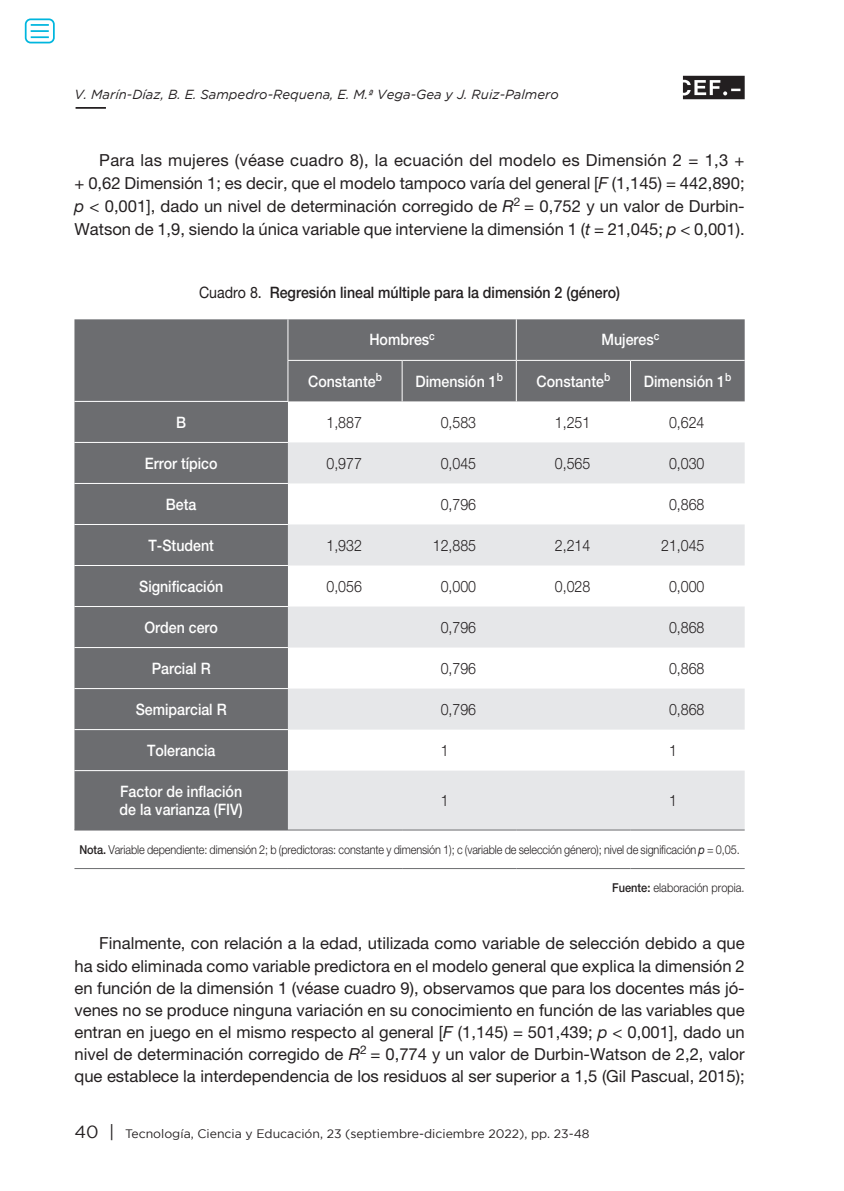
<style>
.page{position:relative;width:844px;height:1191px;background:#fff}
.page>*{position:absolute;margin:0;border:0;box-sizing:border-box;transform-origin:0 0}
.texto_normal__espaci{font:16.62px/22.1px "Helvetica Neue LT Std";color:#231f20;text-align:justify}
.texto_normal{font:16.62px/22.9px "Helvetica Neue LT Std";color:#231f20;text-align:justify}
.Cabeceras_tablas_y_g{font:500 15.75px/18.4px "Helvetica Neue LT Std";color:#fff;scale:.9 1}
.Tablas_y_gráficos{font:300 15.75px "Helvetica Neue LT Std";color:#231f20;scale:.9 1}
.Tablas_título{font:500 15.75px "Helvetica Neue LT Std";color:#231f20;scale:.9 1}
.t1{font:italic 13.12px "Gotham";color:#231f20}
.nota_Tablas{font:300 12.25px "Helvetica Neue LT Std";letter-spacing:-.01em;color:#231f20;scale:.89 1}
.t2{font:12.25px "Gotham";color:#231f20}
.Fuente_tablas_y_graf{font:300 12.25px "Helvetica Neue LT Std";color:#231f20;scale:.9 1}
.s1{font-style:italic}
.s2{font-weight:400}
.s3{font-weight:500}
.s4{font-weight:400;font-style:italic}
.s5{font-size:17.5px}
</style>
<div class="page">
<svg style="left:682px;top:76px;width:62px;height:23px"></svg>
<hr style="left:76px;top:107px;width:30px;height:2px;background:#231f20">
<div style="left:74px;top:319px;width:670px;height:82px;background:#6c6d70"></div>
<div style="left:74px;top:402px;width:214px;height:40px;background:#6c6d70"></div>
<div style="left:74px;top:443px;width:214px;height:386px;background:#6c6d70"></div>
<svg style="left:288px;top:442px;width:456px;height:387px;fill:#e6e7e9"></svg>
<hr style="left:74px;top:829px;width:214px;height:1px;background:#6c6d70">
<hr style="left:288px;top:829px;width:114px;height:1px;background:#6c6d70">
<hr style="left:402px;top:829px;width:114px;height:1px;background:#6c6d70">
<hr style="left:516px;top:829px;width:114px;height:1px;background:#6c6d70">
<hr style="left:630px;top:829px;width:114px;height:1px;background:#6c6d70">
<hr style="left:74px;top:868px;width:214px;height:1px;background:#6c6d70">
<hr style="left:288px;top:868px;width:114px;height:1px;background:#6c6d70">
<hr style="left:402px;top:868px;width:114px;height:1px;background:#6c6d70">
<hr style="left:516px;top:868px;width:114px;height:1px;background:#6c6d70">
<hr style="left:630px;top:868px;width:114px;height:1px;background:#6c6d70">
<hr style="left:287px;top:319px;width:1px;height:41px;background:#fff">
<hr style="left:515px;top:319px;width:1px;height:41px;background:#fff">
<hr style="left:287px;top:360px;width:115px;height:1px;background:#fff">
<hr style="left:287px;top:361px;width:1px;height:40px;background:#fff">
<hr style="left:402px;top:360px;width:114px;height:1px;background:#fff">
<hr style="left:401px;top:361px;width:1px;height:40px;background:#fff">
<hr style="left:516px;top:360px;width:114px;height:1px;background:#fff">
<hr style="left:515px;top:361px;width:1px;height:40px;background:#fff">
<hr style="left:630px;top:360px;width:114px;height:1px;background:#fff">
<hr style="left:630px;top:361px;width:1px;height:40px;background:#fff">
<hr style="left:74px;top:483px;width:214px;height:1px;background:#fff">
<hr style="left:74px;top:524px;width:214px;height:1px;background:#fff">
<hr style="left:74px;top:565px;width:214px;height:1px;background:#fff">
<hr style="left:74px;top:606px;width:214px;height:1px;background:#fff">
<hr style="left:74px;top:647px;width:214px;height:1px;background:#fff">
<hr style="left:74px;top:688px;width:214px;height:1px;background:#fff">
<hr style="left:74px;top:729px;width:214px;height:1px;background:#fff">
<hr style="left:74px;top:770px;width:214px;height:1px;background:#fff">
<div style="left:25px;top:18px;width:30px;height:25px;border:2px solid #00b6de;border-radius:5px"></div>
<svg style="left:31px;top:24px;width:18px;height:14px"></svg>
<p class="t1" style="left:74px;top:87px;width:485px">V. Marín-Díaz, B. E. Sampedro-Requena, E. M.ª Vega-Gea y J. Ruiz-Palmero</p>
<p class="texto_normal" style="left:74px;top:148px;width:671px;text-indent:25px">Para las mujeres (véase cuadro 8), la ecuación del modelo es Dimensión 2 = 1,3 + + 0,62 Dimensión 1; es decir, que el modelo tampoco varía del general [<span class="s1">F</span> (1,145) = 442,890; <span class="s1">p</span> &lt; 0,001], dado un nivel de determinación corregido de <span class="s1">R</span><sup>2</sup> = 0,752 y un valor de Durbin-Watson de 1,9, siendo la única variable que interviene la dimensión 1 (<span class="s1">t</span> = 21,045; <span class="s1">p</span> &lt; 0,001).</p>
<p class="Tablas_título" style="left:199px;top:283px;width:469px"><span class="s2">Cuadro 8.</span> Regresión lineal múltiple para la dimensión 2 (género)</p>
<p class="Cabeceras_tablas_y_g" style="left:369px;top:330px;width:74px">Hombres<sup>c</sup></p>
<p class="Cabeceras_tablas_y_g" style="left:601px;top:330px;width:66px">Mujeres<sup>c</sup></p>
<p class="Cabeceras_tablas_y_g" style="left:308px;top:371px;width:83px">Constante<sup>b</sup></p>
<p class="Cabeceras_tablas_y_g" style="left:415px;top:371px;width:99px">Dimensión 1<sup>b</sup></p>
<p class="Cabeceras_tablas_y_g" style="left:536px;top:371px;width:83px">Constante<sup>b</sup></p>
<p class="Cabeceras_tablas_y_g" style="left:643px;top:371px;width:99px">Dimensión 1<sup>b</sup></p>
<p class="Cabeceras_tablas_y_g" style="left:176px;top:412px;width:13px">B</p>
<p class="Tablas_y_gráficos" style="left:326px;top:412px;width:41px">1,887</p>
<p class="Tablas_y_gráficos" style="left:440px;top:412px;width:41px">0,583</p>
<p class="Tablas_y_gráficos" style="left:554px;top:412px;width:41px">1,251</p>
<p class="Tablas_y_gráficos" style="left:669px;top:412px;width:41px">0,624</p>
<p class="Cabeceras_tablas_y_g" style="left:145px;top:453px;width:82px">Error típico</p>
<p class="Tablas_y_gráficos" style="left:326px;top:453px;width:41px">0,977</p>
<p class="Tablas_y_gráficos" style="left:440px;top:453px;width:41px">0,045</p>
<p class="Tablas_y_gráficos" style="left:554px;top:453px;width:41px">0,565</p>
<p class="Tablas_y_gráficos" style="left:669px;top:453px;width:41px">0,030</p>
<p class="Cabeceras_tablas_y_g" style="left:166px;top:494px;width:35px">Beta</p>
<p class="Tablas_y_gráficos" style="left:440px;top:494px;width:41px">0,796</p>
<p class="Tablas_y_gráficos" style="left:669px;top:494px;width:41px">0,868</p>
<p class="Cabeceras_tablas_y_g" style="left:148px;top:535px;width:74px">T-Student</p>
<p class="Tablas_y_gráficos" style="left:326px;top:535px;width:41px">1,932</p>
<p class="Tablas_y_gráficos" style="left:432px;top:535px;width:50px">12,885</p>
<p class="Tablas_y_gráficos" style="left:554px;top:535px;width:41px">2,214</p>
<p class="Tablas_y_gráficos" style="left:661px;top:535px;width:50px">21,045</p>
<p class="Cabeceras_tablas_y_g" style="left:139px;top:576px;width:95px">Significación</p>
<p class="Tablas_y_gráficos" style="left:326px;top:576px;width:41px">0,056</p>
<p class="Tablas_y_gráficos" style="left:440px;top:576px;width:41px">0,000</p>
<p class="Tablas_y_gráficos" style="left:554px;top:576px;width:41px">0,028</p>
<p class="Tablas_y_gráficos" style="left:669px;top:576px;width:41px">0,000</p>
<p class="Cabeceras_tablas_y_g" style="left:144px;top:617px;width:83px">Orden cero</p>
<p class="Tablas_y_gráficos" style="left:440px;top:617px;width:41px">0,796</p>
<p class="Tablas_y_gráficos" style="left:669px;top:617px;width:41px">0,868</p>
<p class="Cabeceras_tablas_y_g" style="left:152px;top:658px;width:67px">Parcial R</p>
<p class="Tablas_y_gráficos" style="left:440px;top:658px;width:41px">0,796</p>
<p class="Tablas_y_gráficos" style="left:669px;top:658px;width:41px">0,868</p>
<p class="Cabeceras_tablas_y_g" style="left:136px;top:700px;width:102px">Semiparcial R</p>
<p class="Tablas_y_gráficos" style="left:440px;top:699px;width:41px">0,796</p>
<p class="Tablas_y_gráficos" style="left:669px;top:699px;width:41px">0,868</p>
<p class="Cabeceras_tablas_y_g" style="left:147px;top:741px;width:77px">Tolerancia</p>
<p class="Tablas_y_gráficos" style="left:440px;top:740px;width:10px">1</p>
<p class="Tablas_y_gráficos" style="left:669px;top:740px;width:10px">1</p>
<p class="Cabeceras_tablas_y_g" style="left:119px;top:782px;width:138px">Factor de inflación de la varianza (FIV)</p>
<p class="Tablas_y_gráficos" style="left:440px;top:790px;width:10px">1</p>
<p class="Tablas_y_gráficos" style="left:669px;top:790px;width:10px">1</p>
<p class="nota_Tablas" style="left:79px;top:842px;width:743px"><span class="s3">Nota.</span> Variable dependiente: dimensión 2; b (predictoras: constante y dimensión 1); c (variable de selección género); nivel de significación <span class="s4">p</span> = 0,05.</p>
<p class="Fuente_tablas_y_graf" style="left:612px;top:880px;width:149px"><span class="s3">Fuente:</span> elaboración propia.</p>
<p class="texto_normal__espaci" style="left:74px;top:932px;width:671px;text-indent:25px">Finalmente, con relación a la edad, utilizada como variable de selección debido a que ha sido eliminada como variable predictora en el modelo general que explica la dimensión 2 en función de la dimensión 1 (véase cuadro 9), observamos que para los docentes más jó&shy;venes no se produce ninguna variación en su conocimiento en función de las variables que entran en juego en el mismo respecto al general [<span class="s1">F</span> (1,145) = 501,439; <span class="s1">p</span> &lt; 0,001], dado un nivel de determinación corregido de <span class="s1">R</span><sup>2</sup> = 0,774 y un valor de Durbin-Watson de 2,2, valor que establece la interdependencia de los residuos al ser superior a 1,5 (Gil Pascual, 2015);</p>
<p class="t2" style="left:74px;top:1127px;width:516px"><span class="s5">40 |</span> Tecnología, Ciencia y Educación, 23 (septiembre-diciembre 2022), pp. 23-48</p>
</div>
